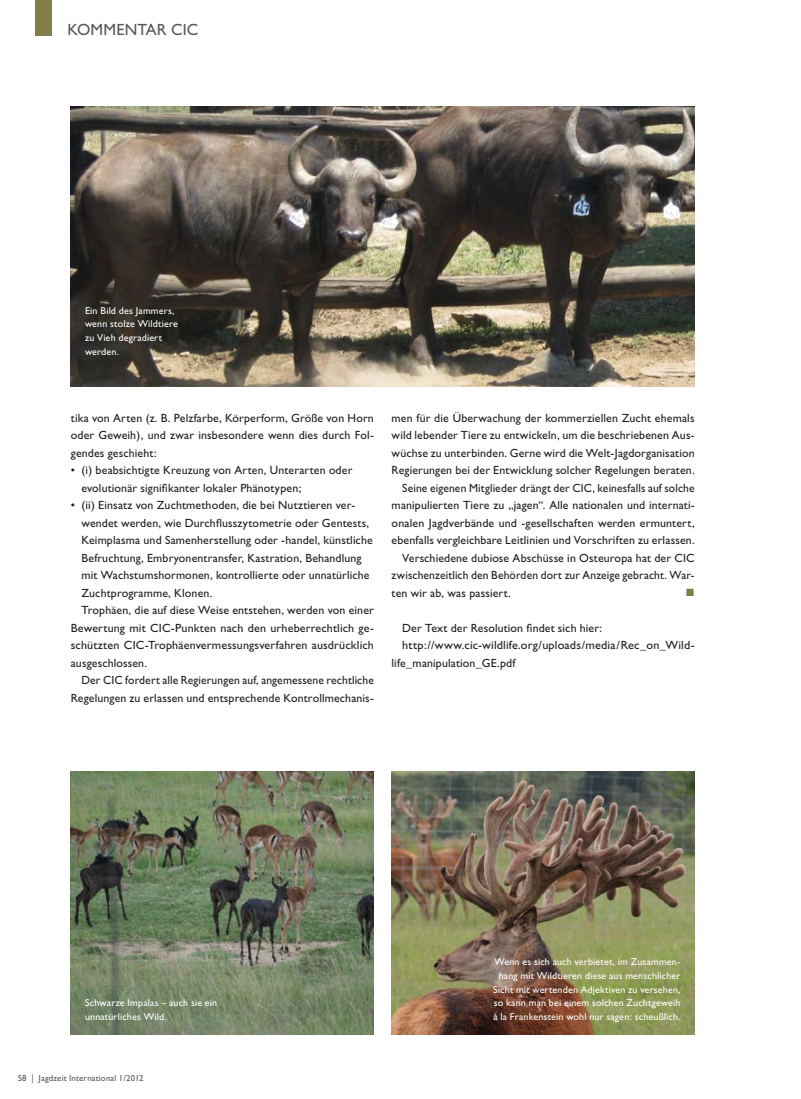
<style>
.page{position:relative;width:801px;height:1099px;background:#fff}
.page>*{position:absolute;margin:0;border:0;box-sizing:border-box;transform-origin:0 0}
.t1{font:16.25px "Gill Sans";color:#57585a}
.t2{font:12.5px "Wingdings";color:#817e4a}
.t3{font:11.88px/17.5px "Gill Sans";letter-spacing:.01em;color:#231f20;text-align:justify}
.t4{font:10px/13.8px "Gill Sans";letter-spacing:.015em;color:#fff}
.t5{font:8.75px "Gill Sans";letter-spacing:.025em;color:#57585a}
</style>
<div class="page">
<img style="left:71px;top:771px;width:303px;height:263px">
<img style="left:71px;top:106px;width:623px;height:280px">
<div style="left:35px;top:0;width:17px;height:35px;background:#817e4a"></div>
<img style="left:392px;top:771px;width:302px;height:263px">
<h1 class="t1" style="left:67px;top:21px;width:22px">Kommentar</h1>
<h1 class="t1" style="left:171px;top:21px;width:29px">CIC</h1>
<p class="t4" style="left:85px;top:303px;width:94px">Ein Bild des Jammers, wenn stolze Wildtiere zu Vieh degradiert werden.</p>
<p class="t3" style="left:71px;top:409px;width:304px">tika von Arten (z. B. Pelzfarbe, Körperform, Größe von Horn oder Geweih), und zwar insbesondere wenn dies durch Fol&shy;gendes geschieht:</p>
<p class="t3" style="left:81px;top:461px;width:272px;text-indent:-11px">• (i) beabsichtigte Kreuzung von Arten, Unterarten oder evolutionär signifikanter lokaler Phänotypen;</p>
<p class="t3" style="left:71px;top:496px;width:286px">• (ii) Einsatz von Zuchtmethoden, die bei Nutztieren ver-</p>
<p class="t3" style="left:81px;top:514px;width:289px">wendet werden, wie Durchflusszytometrie oder Gentests,</p>
<p class="t3" style="left:81px;top:531px;width:293px">Keimplasma und Samenherstellung oder -handel, künstliche</p>
<p class="t3" style="left:81px;top:549px;width:282px">Befruchtung, Embryonentransfer, Kastration, Behandlung</p>
<p class="t3" style="left:81px;top:566px;width:289px">mit Wachstumshormonen, kontrollierte oder unnatürliche</p>
<p class="t3" style="left:81px;top:584px;width:132px">Zuchtprogramme, Klonen.</p>
<p class="t3" style="left:81px;top:601px;width:294px">Trophäen, die auf diese Weise entstehen, werden von einer</p>
<p class="t3" style="left:71px;top:619px;width:304px">Bewertung mit CIC-Punkten nach den urheberrechtlich ge-</p>
<p class="t3" style="left:71px;top:636px;width:304px">schützten CIC-Trophäenvermessungsverfahren ausdrücklich</p>
<p class="t3" style="left:71px;top:654px;width:78px">ausgeschlossen.</p>
<p class="t3" style="left:81px;top:671px;width:294px">Der CIC fordert alle Regierungen auf, angemessene rechtliche</p>
<p class="t3" style="left:71px;top:689px;width:304px">Regelungen zu erlassen und entsprechende Kontrollmechanis-</p>
<p class="t3" style="left:392px;top:409px;width:304px">men für die Überwachung der kommerziellen Zucht ehemals</p>
<p class="t3" style="left:392px;top:426px;width:304px">wild lebender Tiere zu entwickeln, um die beschriebenen Aus-</p>
<p class="t3" style="left:392px;top:444px;width:304px">wüchse zu unterbinden. Gerne wird die Welt-Jagdorganisation</p>
<p class="t3" style="left:392px;top:461px;width:304px">Regierungen bei der Entwicklung solcher Regelungen beraten.</p>
<p class="t3" style="left:402px;top:479px;width:294px">Seine eigenen Mitglieder drängt der CIC, keinesfalls auf solche</p>
<p class="t3" style="left:392px;top:496px;width:304px">manipulierten Tiere zu „jagen“. Alle nationalen und internati-</p>
<p class="t3" style="left:392px;top:514px;width:304px">onalen Jagdverbände und -gesellschaften werden ermuntert,</p>
<p class="t3" style="left:392px;top:531px;width:304px">ebenfalls vergleichbare Leitlinien und Vorschriften zu erlassen.</p>
<p class="t3" style="left:402px;top:549px;width:294px">Verschiedene dubiose Abschüsse in Osteuropa hat der CIC</p>
<p class="t3" style="left:392px;top:566px;width:304px">zwischenzeitlich den Behörden dort zur Anzeige gebracht. War-</p>
<p class="t3" style="left:392px;top:584px;width:121px">ten wir ab, was passiert.</p>
<p class="t2" style="left:685px;top:586px;width:11px">■</p>
<p class="t3" style="left:402px;top:619px;width:201px">Der Text der Resolution findet sich hier:</p>
<p class="t3" style="left:402px;top:636px;width:294px">http://www.cic-wildlife.org/uploads/media/Rec_on_Wild-</p>
<p class="t3" style="left:392px;top:654px;width:125px">life_manipulation_GE.pdf</p>
<p class="t4" style="left:85px;top:996px;width:134px">Schwarze Impalas – auch sie ein unnatürliches Wild.</p>
<p class="t5" style="left:18px;top:1073px;width:127px">58 | Jagdzeit International 1/2012</p>
<p class="t4" style="left:493px;top:954px;width:189px;text-align:center">Wenn es sich auch verbietet, im Zusammen&shy;hang mit Wildtieren diese aus menschlicher Sicht mit wertenden Adjektiven zu versehen, so kann man bei einem solchen Zuchtgeweih à la Frankenstein wohl nur sagen: scheußlich.</p>
</div>
